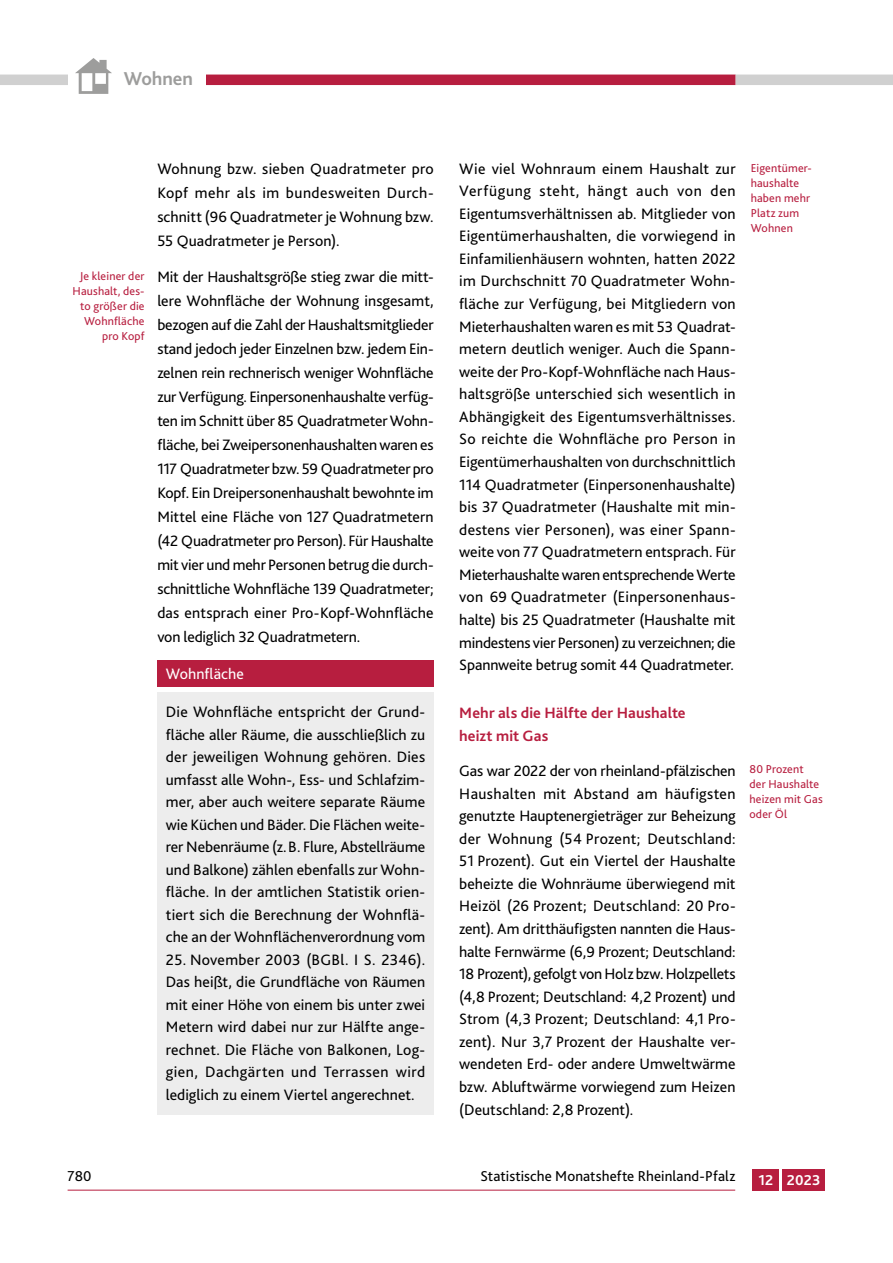
<style>
.page{position:relative;width:893px;height:1263px;background:#fff}
.page>*{position:absolute;margin:0;border:0;box-sizing:border-box;transform-origin:0 0}
.t1{font:700 19.5px "Bliss 2";color:#9d9d9c}
.t2{font:15.75px/22.5px "Bliss 2";color:#000;text-align:justify}
.t3{font:700 15.75px/22.5px "Bliss 2";letter-spacing:.005em;color:#b71e3f}
.t4{font:15.75px "Bliss 2";letter-spacing:.005em;color:#fff}
.t5{font:15px "Bliss 2";letter-spacing:.005em;color:#000}
.t6{font:700 15px "Bliss 2";letter-spacing:.005em;color:#fff}
.t7{font:12px/15px "Bliss 2";letter-spacing:.015em;color:#b71e3f}
</style>
<div class="page">
<hr style="left:68px;top:1190px;width:667px;height:1px;background:#b71e3f">
<div style="left:753px;top:1169px;width:26px;height:22px;background:#b71e3f"></div>
<div style="left:782px;top:1169px;width:43px;height:22px;background:#b71e3f"></div>
<div style="left:68px;top:75px;width:668px;height:10px;background:#b71e3f"></div>
<div style="left:736px;top:75px;width:157px;height:10px;background:#d0d0d0"></div>
<div style="left:0;top:75px;width:68px;height:10px;background:#d0d0d0"></div>
<div style="left:91px;top:60px;width:115px;height:29px;background:#fff"></div>
<div style="left:68px;top:43px;width:50px;height:51px;background:#fff"></div>
<svg style="left:75px;top:58px;width:37px;height:36px"></svg>
<div style="left:157px;top:661px;width:277px;height:26px;background:#b71e3f"></div>
<div style="left:157px;top:692px;width:277px;height:423px;background:#ededed"></div>
<p class="t1" style="left:124px;top:66px;width:71px">Wohnen</p>
<p class="t7" style="left:73px;top:269px;width:73px;text-align:right">Je kleiner der<br>Haushalt, des&shy;to größer die<br>Wohnfläche pro Kopf</p>
<p class="t2" style="left:157px;top:156px;width:278px;line-height:24px">Wohnung bzw. sieben Quadratmeter pro Kopf mehr als im bundesweiten Durch&shy;schnitt (96 Quadratmeter je Wohnung bzw.<br>55 Quadratmeter je Person).</p>
<p class="t2" style="left:157px;top:265px;width:278px;line-height:24px">Mit der Haushaltsgröße stieg zwar die mitt&shy;lere Wohnfläche der Wohnung insgesamt, bezogen auf die Zahl der Haushaltsmitglieder stand jedoch jeder Einzelnen bzw. jedem Ein&shy;zelnen rein rechnerisch weniger Wohnfläche zur Verfügung. Einpersonenhaushalte verfüg&shy;ten im Schnitt über 85 Quadratmeter Wohn&shy;fläche, bei Zweipersonenhaushalten waren es 117 Quadratmeter bzw. 59 Quadratmeter pro Kopf. Ein Dreipersonenhaushalt bewohnte im Mittel eine Fläche von 127 Quadratmetern (42 Quadratmeter pro Person). Für Haushalte mit vier und mehr Personen betrug die durch&shy;schnittliche Wohnfläche 139 Quadratmeter; das entsprach einer Pro-Kopf-Wohnfläche von lediglich 32 Quadratmetern.</p>
<p class="t4" style="left:166px;top:664px;width:80px">Wohnfläche</p>
<p class="t2" style="left:166px;top:701px;width:261px">Die Wohnfläche entspricht der Grund&shy;fläche aller Räume, die ausschließlich zu der jeweiligen Wohnung gehören. Dies umfasst alle Wohn-, Ess- und Schlafzim&shy;mer, aber auch weitere separate Räume wie Küchen und Bäder. Die Flächen weite&shy;rer Nebenräume (z.B. Flure, Abstellräume und Balkone) zählen ebenfalls zur Wohn&shy;fläche. In der amtlichen Statistik orien&shy;tiert sich die Berechnung der Wohnflä&shy;che an der Wohnflächenverordnung vom</p>
<p class="t2" style="left:166px;top:948px;width:261px">25. November 2003 (BGBl. I S. 2346).<br>Das heißt, die Grundfläche von Räumen mit einer Höhe von einem bis unter zwei Metern wird dabei nur zur Hälfte ange&shy;rechnet. Die Fläche von Balkonen, Log&shy;gien, Dachgärten und Terrassen wird lediglich zu einem Viertel angerechnet.</p>
<p class="t2" style="left:459px;top:157px;width:278px">Wie viel Wohnraum einem Haushalt zur Verfügung steht, hängt auch von den Eigentumsverhältnissen ab. Mitglieder von Eigentümerhaushalten, die vorwiegend in Einfamilienhäusern wohnten, hatten 2022 im Durchschnitt 70 Quadratmeter Wohn&shy;fläche zur Verfügung, bei Mitgliedern von Mieterhaushalten waren es mit 53 Quadrat&shy;metern deutlich weniger. Auch die Spann&shy;weite der Pro-Kopf-Wohnfläche nach Haus&shy;haltsgröße unterschied sich wesentlich in Abhängigkeit des Eigentumsverhältnisses.<br>So reichte die Wohnfläche pro Person in Eigentümerhaushalten von durchschnittlich 114 Quadratmeter (Einpersonenhaushalte) bis 37 Quadratmeter (Haushalte mit min&shy;destens vier Personen), was einer Spann&shy;weite von 77 Quadratmetern entsprach. Für Mieterhaushalte waren entsprechende Werte von 69 Quadratmeter (Einpersonenhaus&shy;halte) bis 25 Quadratmeter (Haushalte mit mindestens vier Personen) zu verzeichnen; die Spannweite betrug somit 44 Quadratmeter.</p>
<h2 class="t3" style="left:459px;top:702px;width:228px">Mehr als die Hälfte der Haushalte heizt mit Gas</h2>
<p class="t2" style="left:459px;top:759px;width:278px">Gas war 2022 der von rheinland-pfälzischen Haushalten mit Abstand am häufigsten genutzte Hauptenergieträger zur Beheizung der Wohnung (54 Prozent; Deutschland:<br>51 Prozent). Gut ein Viertel der Haushalte beheizte die Wohnräume überwiegend mit Heizöl (26 Prozent; Deutschland: 20 Pro&shy;zent). Am dritthäufigsten nannten die Haus&shy;halte Fernwärme (6,9 Prozent; Deutschland:<br>18 Prozent), gefolgt von Holz bzw. Holzpellets (4,8 Prozent; Deutschland: 4,2 Prozent) und Strom (4,3 Prozent; Deutschland: 4,1 Pro&shy;zent). Nur 3,7 Prozent der Haushalte ver&shy;wendeten Erd- oder andere Umweltwärme bzw. Abluftwärme vorwiegend zum Heizen (Deutschland: 2,8 Prozent).</p>
<p class="t7" style="left:751px;top:161px;width:63px">Eigentümer&shy;haushalte haben mehr<br>Platz zum<br>Wohnen</p>
<p class="t7" style="left:749px;top:762px;width:75px">80 Prozent der Haushalte heizen mit Gas oder Öl</p>
<p class="t5" style="left:68px;top:1166px;width:26px">780</p>
<p class="t5" style="left:481px;top:1166px;width:256px">Statistische Monatshefte Rheinland-Pfalz</p>
<p class="t6" style="left:758px;top:1171px;width:63px">12 2023</p>
</div>
